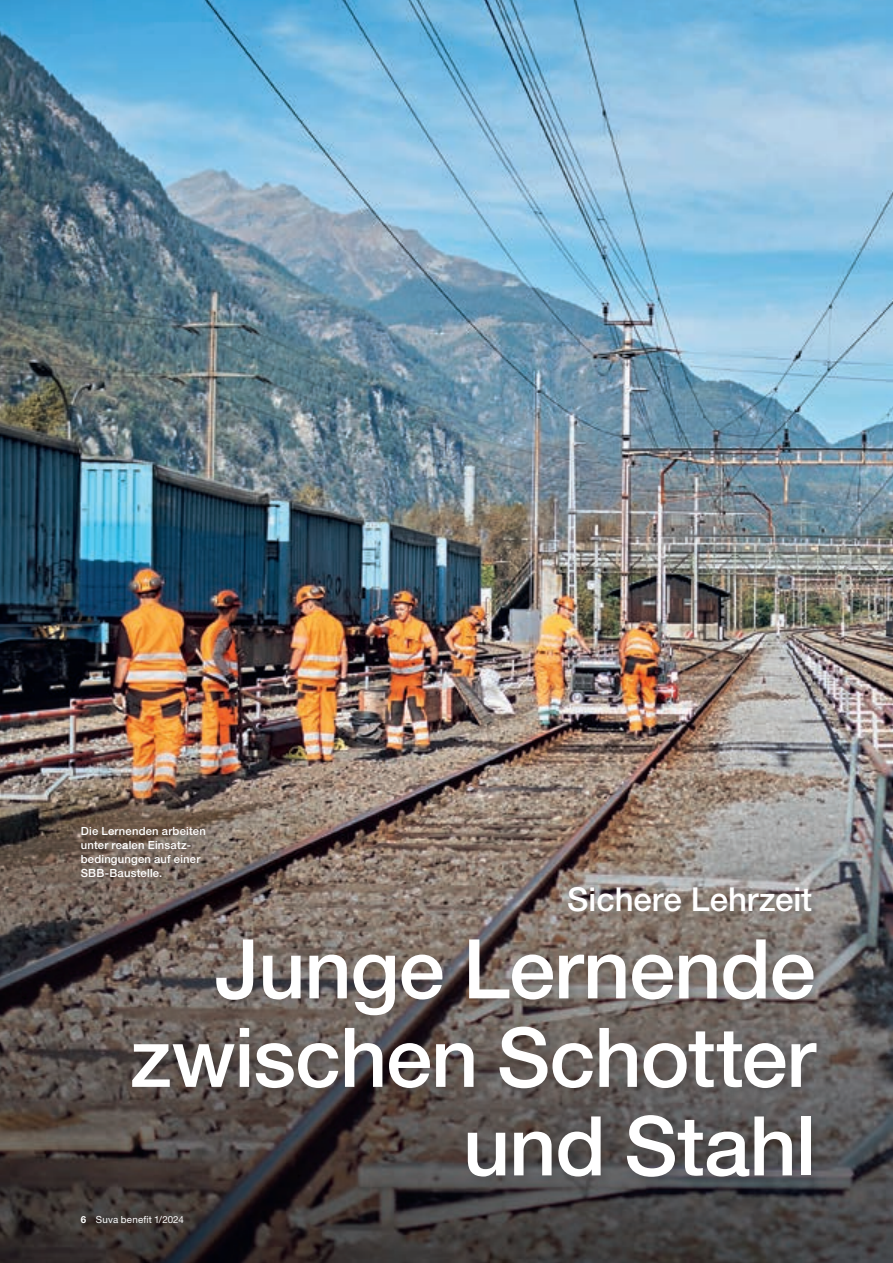
<style>
.page{position:relative;width:893px;height:1263px;background:#fff}
.page>*{position:absolute;margin:0;border:0;box-sizing:border-box;transform-origin:0 0}
.titel_gross{font:500 82.5px/88.5px "Helvetica Neue LT Std";letter-spacing:-.015em;color:#fff;text-align:right}
.oberzeile_gross{font:500 33px "Helvetica Neue LT Std";letter-spacing:-.005em;color:#fff}
.legende{font:500 11.25px/14.2px "Helvetica Neue LT Std";letter-spacing:.02em;color:#fff}
.t1{font:9.75px "Helvetica Neue LT Std";letter-spacing:.02em;color:#fff}
.s1{font-weight:700}
</style>
<div class="page">
<img style="left:0;top:0;width:893px;height:1263px">
<div style="left:563px;top:881px;width:260px;height:42px;background:#231f20;opacity:.25"></div>
<div style="left:126px;top:933px;width:702px;height:256px;background:#231f20;opacity:.25"></div>
<div style="left:78px;top:824px;width:133px;height:59px;background:#231f20;opacity:.25"></div>
<p class="legende" style="left:81px;top:823px;width:127px">Die Lernenden arbeiten unter realen Einsatz&shy;bedingungen auf einer<br>SBB-Baustelle.</p>
<p class="oberzeile_gross" style="left:567px;top:880px;width:246px">Sichere Lehrzeit</p>
<p class="titel_gross" style="left:130px;top:924px;width:687px">Junge Lernende zwischen Schotter und Stahl</p>
<p class="t1" style="left:81px;top:1213px;width:105px"><span class="s1">6</span> Suva benefit 1/2024</p>
</div>
